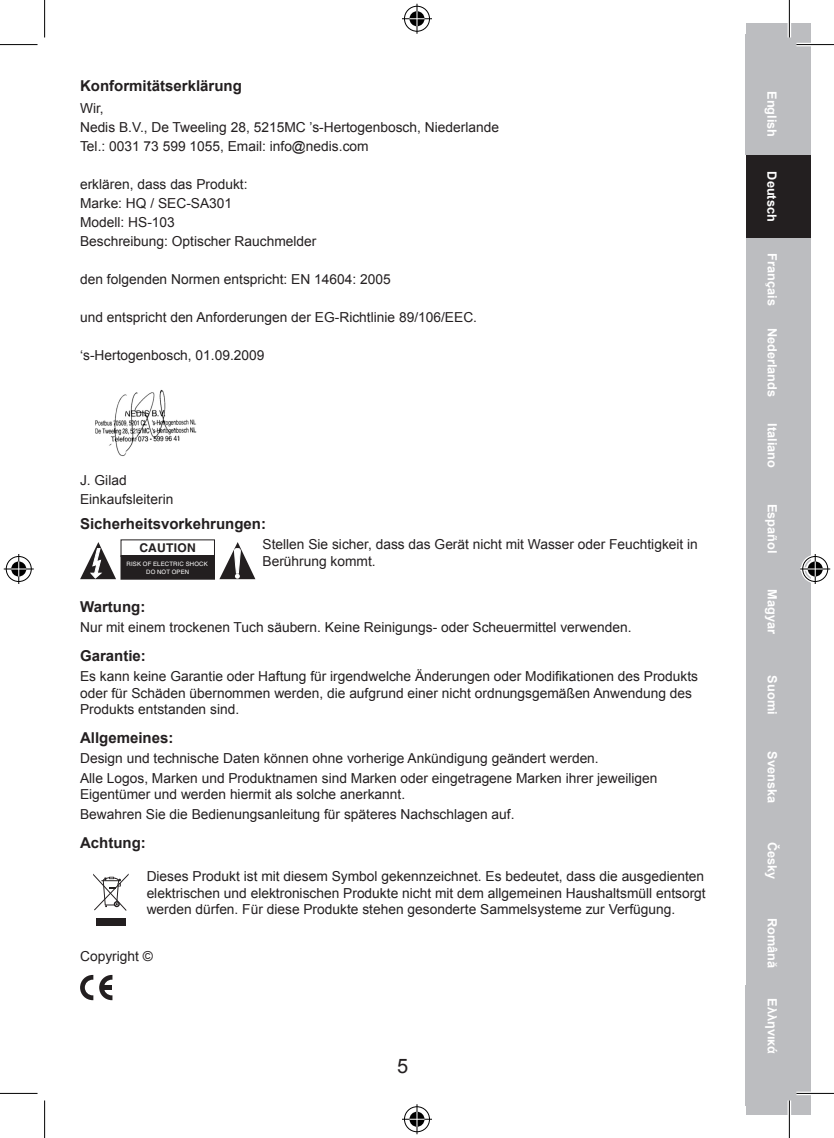
<style>
.page{position:relative;width:834px;height:1138px;background:#fff}
.page>*{position:absolute;margin:0;border:0;box-sizing:border-box;transform-origin:0 0}
.t1{font:20px "Arial";color:#231f20}
.t2{font:700 15px "Arial";color:#231f20}
.t3{font:13.75px/19px "Arial";color:#231f20}
.t4{font:700 12.75px "Arial";color:#fff}
.t5{font:700 12px "Helvetica LT Std";letter-spacing:.025em;color:#231f20}
.t6{font:6px/8px "Helvetica LT Std";letter-spacing:.03em;color:#fff;text-align:center}
</style>
<div class="page">
<div style="left:745px;top:902px;width:65px;height:83px;background:#bcbdc0"></div>
<div style="left:745px;top:819px;width:65px;height:83px;background:#bcbdc0"></div>
<div style="left:745px;top:736px;width:65px;height:83px;background:#bcbdc0"></div>
<div style="left:745px;top:653px;width:65px;height:83px;background:#bcbdc0"></div>
<div style="left:745px;top:570px;width:65px;height:83px;background:#bcbdc0"></div>
<div style="left:745px;top:487px;width:65px;height:83px;background:#bcbdc0"></div>
<div style="left:745px;top:404px;width:65px;height:83px;background:#bcbdc0"></div>
<div style="left:745px;top:321px;width:65px;height:83px;background:#bcbdc0"></div>
<div style="left:745px;top:238px;width:65px;height:83px;background:#bcbdc0"></div>
<div style="left:745px;top:155px;width:65px;height:83px;background:#231f20"></div>
<div style="left:745px;top:985px;width:65px;height:130px;background:#bcbdc0"></div>
<div style="left:745px;top:23px;width:65px;height:132px;background:#bcbdc0"></div>
<img style="left:95px;top:389px;width:102px;height:67px">
<svg style="left:219px;top:542px;width:36px;height:37px"></svg>
<svg style="left:80px;top:542px;width:36px;height:37px"></svg>
<div style="left:121px;top:556px;width:93px;height:23px;background:#231f20"></div>
<div style="left:121px;top:555px;width:94px;height:24px;border:1px solid #231f20"></div>
<svg style="left:93px;top:873px;width:36px;height:38px"></svg>
<div style="left:96px;top:918px;width:29px;height:7px;background:#231f20"></div>
<svg style="left:80px;top:975px;width:13px;height:25px"></svg>
<svg style="left:99px;top:975px;width:13px;height:25px"></svg>
<div style="left:103px;top:985px;width:8px;height:5px;background:#231f20"></div>
<hr style="left:796px;top:43px;width:37px;height:3px;background:#fff">
<hr style="left:796px;top:1092px;width:37px;height:3px;background:#fff">
<hr style="left:787px;top:0;width:3px;height:37px;background:#fff">
<hr style="left:787px;top:1100px;width:3px;height:38px;background:#fff">
<hr style="left:0;top:44px;width:38px;height:1px;background:#000">
<hr style="left:796px;top:44px;width:37px;height:1px;background:#000">
<hr style="left:0;top:1093px;width:38px;height:1px;background:#000">
<hr style="left:796px;top:1093px;width:37px;height:1px;background:#000">
<hr style="left:44px;top:0;width:1px;height:37px;background:#000">
<hr style="left:44px;top:1100px;width:1px;height:38px;background:#000">
<hr style="left:788px;top:0;width:1px;height:37px;background:#000">
<hr style="left:788px;top:1100px;width:1px;height:38px;background:#000">
<div style="left:402px;top:4px;width:29px;height:29px;border:4px solid #fff;border-radius:50%"></div>
<svg style="left:402px;top:17px;width:30px;height:4px"></svg>
<hr style="left:415px;top:4px;width:3px;height:30px;background:#fff">
<div style="left:407px;top:9px;width:19px;height:19px;border:4px solid #fff;border-radius:50%"></div>
<div style="left:404px;top:6px;width:25px;height:26px;border:1px solid #000;border-radius:50%"></div>
<hr style="left:402px;top:18px;width:30px;height:1px;background:#000">
<hr style="left:416px;top:4px;width:1px;height:30px;background:#000">
<svg style="left:409px;top:11px;width:15px;height:15px"></svg>
<div style="left:402px;top:1105px;width:29px;height:29px;border:4px solid #fff;border-radius:50%"></div>
<svg style="left:402px;top:1117px;width:30px;height:4px"></svg>
<hr style="left:415px;top:1104px;width:3px;height:30px;background:#fff">
<div style="left:407px;top:1110px;width:19px;height:19px;border:4px solid #fff;border-radius:50%"></div>
<div style="left:404px;top:1106px;width:25px;height:26px;border:1px solid #000;border-radius:50%"></div>
<hr style="left:402px;top:1119px;width:30px;height:1px;background:#000">
<hr style="left:416px;top:1104px;width:1px;height:30px;background:#000">
<svg style="left:409px;top:1112px;width:15px;height:15px"></svg>
<div style="left:4px;top:555px;width:29px;height:28px;border:4px solid #fff;border-radius:50%"></div>
<svg style="left:4px;top:567px;width:30px;height:4px"></svg>
<svg style="left:17px;top:554px;width:4px;height:30px"></svg>
<div style="left:9px;top:560px;width:19px;height:18px;border:4px solid #fff;border-radius:50%"></div>
<div style="left:6px;top:556px;width:26px;height:26px;border:1px solid #000;border-radius:50%"></div>
<hr style="left:4px;top:569px;width:30px;height:1px;background:#000">
<hr style="left:18px;top:554px;width:1px;height:30px;background:#000">
<svg style="left:11px;top:561px;width:15px;height:15px"></svg>
<div style="left:800px;top:555px;width:29px;height:28px;border:4px solid #fff;border-radius:50%"></div>
<svg style="left:800px;top:567px;width:30px;height:4px"></svg>
<hr style="left:813px;top:554px;width:3px;height:30px;background:#fff">
<div style="left:805px;top:560px;width:19px;height:18px;border:4px solid #fff;border-radius:50%"></div>
<div style="left:802px;top:556px;width:25px;height:26px;border:1px solid #000;border-radius:50%"></div>
<hr style="left:800px;top:569px;width:30px;height:1px;background:#000">
<hr style="left:814px;top:554px;width:1px;height:30px;background:#000">
<svg style="left:807px;top:561px;width:15px;height:15px"></svg>
<p class="t2" style="left:80px;top:76px;width:163px">Konformitätserklärung</p>
<p class="t3" style="left:80px;top:99px;width:420px">Wir,<br>Nedis B.V., De Tweeling 28, 5215MC ’s-Hertogenbosch, Niederlande<br>Tel.: 0031 73 599 1055, Email: info@nedis.com</p>
<p class="t3" style="left:80px;top:175px;width:238px">erklären, dass das Produkt:<br>Marke: HQ / SEC-SA301<br>Modell: HS-103<br>Beschreibung: Optischer Rauchmelder</p>
<p class="t3" style="left:80px;top:270px;width:312px">den folgenden Normen entspricht: EN 14604: 2005</p>
<p class="t3" style="left:80px;top:308px;width:398px">und entspricht den Anforderungen der EG-Richtlinie 89/106/EEC.</p>
<p class="t3" style="left:80px;top:346px;width:186px">‘s-Hertogenbosch, 01.09.2009</p>
<p class="t3" style="left:80px;top:471px;width:95px">J. Gilad<br>Einkaufsleiterin</p>
<p class="t2" style="left:80px;top:514px;width:187px">Sicherheitsvorkehrungen:</p>
<p class="t6" style="left:126px;top:560px;width:83px">RISK OF ELECTRIC SHOCK<br>DO NOT OPEN</p>
<p class="t5" style="left:139px;top:541px;width:58px">CAUTION</p>
<p class="t3" style="left:262px;top:536px;width:437px;line-height:16.5px">Stellen Sie sicher, dass das Gerät nicht mit Wasser oder Feuchtigkeit in<br>Berührung kommt.</p>
<p class="t2" style="left:80px;top:597px;width:67px">Wartung:</p>
<p class="t3" style="left:80px;top:618px;width:553px">Nur mit einem trockenen Tuch säubern. Keine Reinigungs- oder Scheuermittel verwenden.</p>
<p class="t2" style="left:80px;top:646px;width:67px">Garantie:</p>
<p class="t3" style="left:80px;top:668px;width:619px;line-height:16.5px">Es kann keine Garantie oder Haftung für irgendwelche Änderungen oder Modifikationen des Produkts oder für Schäden übernommen werden, die aufgrund einer nicht ordnungsgemäßen Anwendung des<br>Produkts entstanden sind.</p>
<p class="t2" style="left:80px;top:728px;width:95px">Allgemeines:</p>
<p class="t3" style="left:80px;top:748px;width:578px;line-height:20px">Design und technische Daten können ohne vorherige Ankündigung geändert werden.<br>Alle Logos, Marken und Produktnamen sind Marken oder eingetragene Marken ihrer jeweiligen</p>
<p class="t3" style="left:80px;top:785px;width:436px;line-height:20px">Eigentümer und werden hiermit als solche anerkannt.<br>Bewahren Sie die Bedienungsanleitung für späteres Nachschlagen auf.</p>
<p class="t2" style="left:80px;top:833px;width:67px">Achtung:</p>
<p class="t3" style="left:147px;top:869px;width:560px;line-height:16.5px;text-align:justify">Dieses Produkt ist mit diesem Symbol gekennzeichnet. Es bedeutet, dass die ausgedienten elektrischen und elektronischen Produkte nicht mit dem allgemeinen Haushaltsmüll entsorgt werden dürfen. Für diese Produkte stehen gesonderte Sammelsysteme zur Verfügung.</p>
<p class="t3" style="left:80px;top:947px;width:74px">Copyright ©</p>
<h1 class="t1" style="left:397px;top:1052px;width:13px">5</h1>
<p class="t4" style="left:780px;top:91px;width:47px;rotate:90deg">English</p>
<p class="t4" style="left:780px;top:171px;width:52px;rotate:90deg">Deutsch</p>
<p class="t4" style="left:780px;top:253px;width:54px;rotate:90deg">Français</p>
<p class="t4" style="left:780px;top:328px;width:71px;rotate:90deg">Nederlands</p>
<p class="t4" style="left:780px;top:423px;width:46px;rotate:90deg">Italiano</p>
<p class="t4" style="left:780px;top:504px;width:51px;rotate:90deg">Español</p>
<p class="t4" style="left:780px;top:589px;width:46px;rotate:90deg">Magyar</p>
<p class="t4" style="left:780px;top:675px;width:40px;rotate:90deg">Suomi</p>
<p class="t4" style="left:780px;top:751px;width:53px;rotate:90deg">Svenska</p>
<p class="t4" style="left:780px;top:841px;width:39px;rotate:90deg">Česky</p>
<p class="t4" style="left:780px;top:918px;width:52px;rotate:90deg">Română</p>
<p class="t4" style="left:780px;top:998px;width:57px;rotate:90deg">Ελληνικά</p>
</div>
